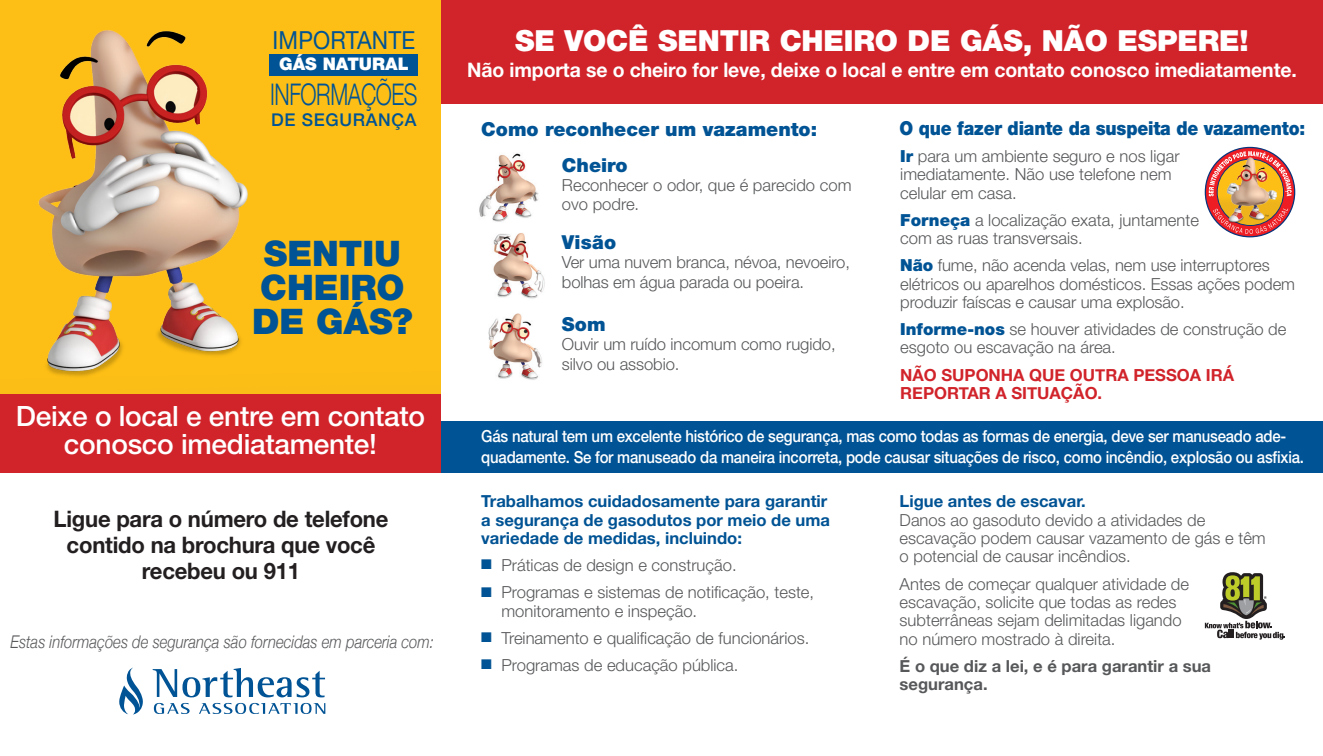
<style>
.page{position:relative;width:1323px;height:756px;background:#fff}
.page>*{position:absolute;margin:0;border:0;box-sizing:border-box;transform-origin:0 0}
.t1{font:900 35.35px/33.9px "Helvetica Neue LT Std";color:#005394;text-align:center}
.t2{font:300 29.75px "Helvetica Neue";letter-spacing:-.02em;color:#005394;scale:.73 1}
.t3{font:900 29.05px "Helvetica Neue LT Std";letter-spacing:-.005em;color:#fff}
.t4{font:500 28px/28px "Helvetica Neue LT Std";letter-spacing:-.01em;color:#fff;text-align:center}
.t5{font:24.85px "Helvetica Neue";letter-spacing:.01em;color:#005394;scale:.91 1}
.t6{font:700 22.75px/26.2px "Helvetica Neue LT Std";letter-spacing:-.01em;color:#231f20;text-align:center}
.t7{font:700 19.95px "Helvetica Neue LT Std";letter-spacing:-.005em;color:#fff}
.t8{font:900 19.25px "Helvetica Neue LT Std";letter-spacing:-.005em;color:#005394}
.t9{font:900 19.25px "Helvetica Neue LT Std";letter-spacing:-.005em;color:#005394;scale:.9 1}
.t10{font:italic 300 17.5px "Helvetica Neue";color:#57585a;scale:.85 1}
.t11{font:500 17.5px "Helvetica Neue";letter-spacing:.04em;color:#005394}
.t12{font:900 17.5px "Helvetica Neue LT Std";color:#fff}
.t13{font:300 16.62px/18.4px "Helvetica Neue LT Std";color:#57585a}
.t14{font:500 16.62px/21px "Helvetica Neue LT Std";letter-spacing:-.015em;color:#fff;scale:.9 1}
.t15{font:700 16.62px/18.4px "Helvetica Neue LT Std";color:#005394}
.t16{font:700 16.62px/18.4px "Helvetica Neue";color:#d1232a}
.t17{font:700 16.62px/18.4px "Helvetica Neue LT Std";color:#57585a}
.s1{font-weight:900;color:#005394}
.s2{color:#005394}
</style>
<div class="page">
<div style="left:0;top:0;width:441px;height:394px;background:#fdbf16"></div>
<img style="left:19px;top:10px;width:251px;height:381px">
<div style="left:441px;top:421px;width:882px;height:52px;background:#005394"></div>
<div style="left:441px;top:0;width:882px;height:103px;background:#d1232a"></div>
<svg style="left:1205px;top:572px;width:80px;height:68px"></svg>
<div style="left:270px;top:54px;width:148px;height:21px;background:#005394"></div>
<div style="left:0;top:394px;width:441px;height:78px;background:#d1232a"></div>
<img style="left:1204px;top:146px;width:92px;height:92px">
<img style="left:1209px;top:151px;width:83px;height:45px">
<svg style="left:1213px;top:209px;width:75px;height:25px"></svg>
<img style="left:479px;top:153px;width:60px;height:69px">
<img style="left:493px;top:233px;width:52px;height:66px">
<img style="left:488px;top:313px;width:54px;height:67px">
<svg style="left:153px;top:668px;width:172px;height:29px"></svg>
<svg style="left:154px;top:703px;width:36px;height:11px"></svg>
<svg style="left:199px;top:703px;width:126px;height:11px"></svg>
<svg style="left:119px;top:668px;width:24px;height:47px"></svg>
<p class="t5" style="left:273px;top:22px;width:158px">IMPORTANTE</p>
<p class="t12" style="left:279px;top:54px;width:131px">GÁS NATURAL</p>
<p class="t2" style="left:270px;top:70px;width:204px">INFORMAÇÕES</p>
<p class="t11" style="left:271px;top:106px;width:147px">DE SEGURANÇA</p>
<p class="t1" style="left:252px;top:236px;width:162px">SENTIU<br>CHEIRO<br>DE GÁS?</p>
<p class="t4" style="left:16px;top:401px;width:411px">Deixe o local e entre em contato conosco imediatamente!</p>
<p class="t6" style="left:54px;top:505px;width:336px">Ligue para o número de telefone contido na brochura que você recebeu ou 911</p>
<p class="t10" style="left:11px;top:628px;width:500px">Estas informações de segurança são fornecidas em parceria com:</p>
<p class="t3" style="left:515px;top:23px;width:735px">SE VOCÊ SENTIR CHEIRO DE GÁS, NÃO ESPERE!</p>
<p class="t7" style="left:467px;top:57px;width:831px">Não importa se o cheiro for leve, deixe o local e entre em contato conosco imediatamente.</p>
<p class="t9" style="left:900px;top:116px;width:452px">O que fazer diante da suspeita de vazamento:</p>
<p class="t13" style="left:900px;top:146px;width:281px"><span class="s1">Ir</span> para um ambiente seguro e nos ligar imediatamente. Não use telefone nem celular em casa.</p>
<p class="t13" style="left:900px;top:210px;width:300px"><span class="s1">Forneça</span> a localização exata, juntamente com as ruas transversais.</p>
<p class="t13" style="left:900px;top:256px;width:396px"><span class="s1">Não</span> fume, não acenda velas, nem use interruptores elétricos ou aparelhos domésticos. Essas ações podem produzir faíscas e causar uma explosão.</p>
<p class="t13" style="left:900px;top:320px;width:388px"><span class="s1">Informe-nos</span> se houver atividades de construção de esgoto ou escavação na área.</p>
<p class="t16" style="left:900px;top:366px;width:335px">NÃO SUPONHA QUE OUTRA PESSOA IRÁ<br>REPORTAR A SITUAÇÃO.</p>
<p class="t14" style="left:481px;top:425px;width:916px">Gás natural tem um excelente histórico de segurança, mas como todas as formas de energia, deve ser manuseado ade&shy;quadamente. Se for manuseado da maneira incorreta, pode causar situações de risco, como incêndio, explosão ou asfixia.</p>
<p class="t8" style="left:481px;top:118px;width:337px">Como reconhecer um vazamento:</p>
<p class="t8" style="left:562px;top:153px;width:67px">Cheiro</p>
<p class="t13" style="left:562px;top:175px;width:291px;line-height:19.2px">Reconhecer o odor, que é parecido com ovo podre.</p>
<p class="t8" style="left:562px;top:231px;width:56px">Visão</p>
<p class="t13" style="left:562px;top:253px;width:290px;line-height:19.2px">Ver uma nuvem branca, névoa, nevoeiro, bolhas em água parada ou poeira.</p>
<p class="t8" style="left:562px;top:313px;width:45px">Som</p>
<p class="t13" style="left:562px;top:334px;width:275px;line-height:19.2px">Ouvir um ruído incomum como rugido, silvo ou assobio.</p>
<p class="t15" style="left:481px;top:492px;width:350px">Trabalhamos cuidadosamente para garantir a segurança de gasodutos por meio de uma variedade de medidas, incluindo:</p>
<p class="t13" style="left:481px;top:556px;width:257px"><span class="s2">■</span> Práticas de design e construção.</p>
<p class="t13" style="left:501px;top:583px;width:314px;text-indent:-20px"><span class="s2">■</span> Programas e sistemas de notificação, teste, monitoramento e inspeção.</p>
<p class="t13" style="left:481px;top:628px;width:330px"><span class="s2">■</span> Treinamento e qualificação de funcionários.</p>
<p class="t13" style="left:481px;top:655px;width:259px"><span class="s2">■</span> Programas de educação pública.</p>
<p class="t15" style="left:900px;top:492px;width:188px">Ligue antes de escavar.</p>
<p class="t13" style="left:900px;top:510px;width:368px">Danos ao gasoduto devido a atividades de escavação podem causar vazamento de gás e têm o potencial de causar incêndios.</p>
<p class="t13" style="left:900px;top:574px;width:291px">Antes de começar qualquer atividade de escavação, solicite que todas as redes subterrâneas sejam delimitadas ligando no número mostrado à direita.</p>
<p class="t17" style="left:900px;top:656px;width:313px">É o que diz a lei, e é para garantir a sua segurança.</p>
</div>
